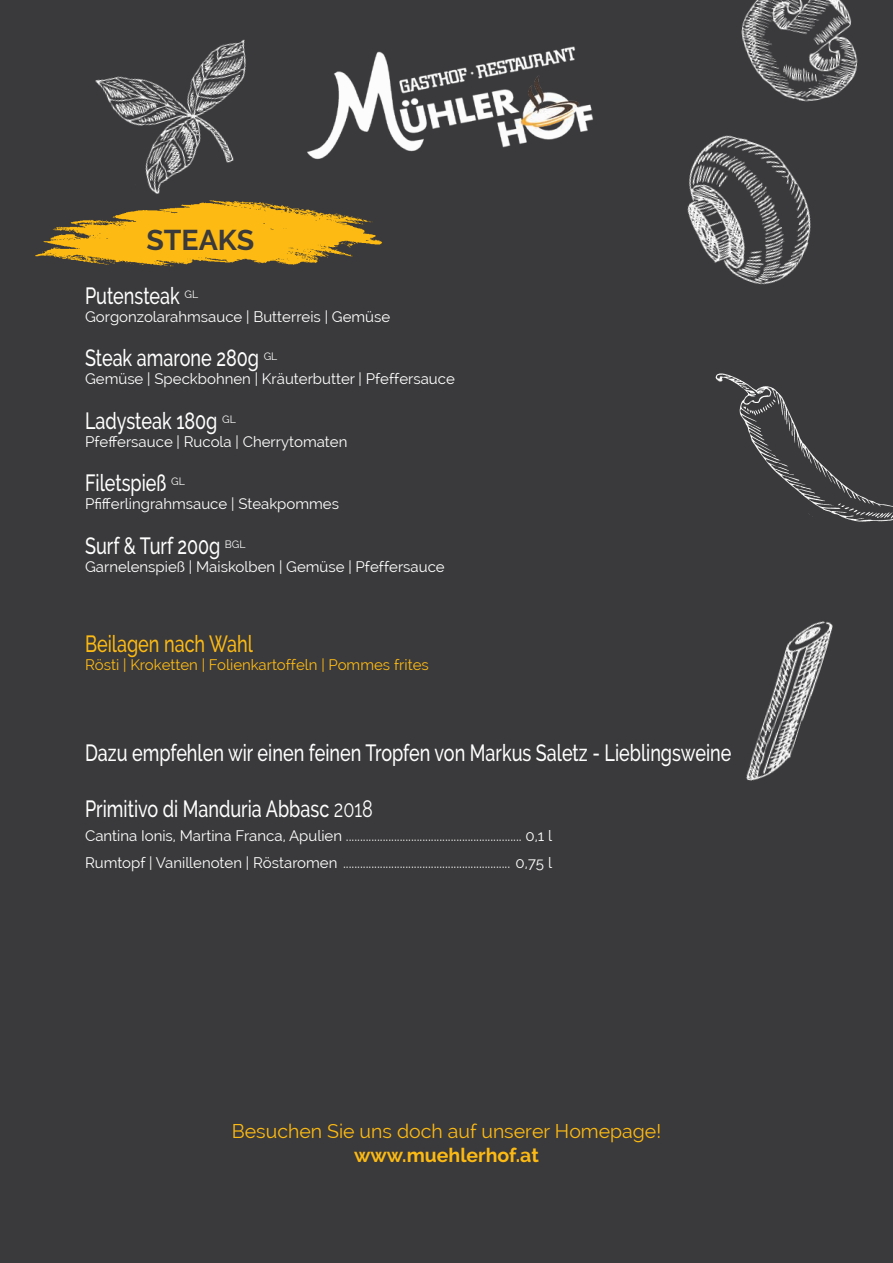
<style>
.page{position:relative;width:893px;height:1263px;background:#3a393b}
.page>*{position:absolute;margin:0;border:0;box-sizing:border-box;transform-origin:0 0}
.t1{font:700 28.5px "Raleway";color:#3a393b}
.t2{font:500 23.4px "Raleway";color:#fff;scale:.77 1}
.t3{font:500 23.4px "Raleway";color:#fcba13;scale:.77 1}
.t4{font:19.5px "Raleway";color:#fcba13}
.t5{font:700 19.5px "Raleway";color:#fcba13}
.t6{font:15px/27px "Raleway";color:#fff}
.t7{font:15px "Raleway";color:#fcba13}
.t8{font:10.5px "Raleway";color:#fff}
.s1{font-weight:400}
</style>
<div class="page">
<img style="left:307px;top:46px;width:286px;height:114px">
<img style="left:687px;top:135px;width:124px;height:150px">
<img style="left:95px;top:39px;width:151px;height:155px">
<img style="left:35px;top:200px;width:347px;height:67px">
<img style="left:746px;top:621px;width:87px;height:160px">
<img style="left:715px;top:373px;width:178px;height:149px">
<img style="left:741px;top:0;width:117px;height:102px">
<h1 class="t1" style="left:147px;top:224px;width:109px">STEAKS</h1>
<h2 class="t2" style="left:85px;top:282px;width:125px">Putensteak</h2>
<p class="t8" style="left:185px;top:288px;width:15px">GL</p>
<p class="t6" style="left:85px;top:303px;width:307px">Gorgonzolarahmsauce | Butterreis | Gemüse</p>
<h2 class="t2" style="left:85px;top:345px;width:228px">Steak amarone 280g</h2>
<p class="t8" style="left:264px;top:351px;width:15px">GL</p>
<p class="t6" style="left:85px;top:366px;width:371px">Gemüse | Speckbohnen | Kräuterbutter | Pfeffersauce</p>
<h2 class="t2" style="left:85px;top:407px;width:174px">Ladysteak 180g</h2>
<p class="t8" style="left:222px;top:413px;width:15px">GL</p>
<p class="t6" style="left:85px;top:428px;width:264px">Pfeffersauce | Rucola | Cherrytomaten</p>
<h2 class="t2" style="left:85px;top:469px;width:107px">Filetspieß</h2>
<p class="t8" style="left:171px;top:475px;width:15px">GL</p>
<p class="t6" style="left:85px;top:490px;width:255px">Pfifferlingrahmsauce | Steakpommes</p>
<h2 class="t2" style="left:85px;top:532px;width:177px">Surf &amp; Turf 200g</h2>
<p class="t8" style="left:225px;top:538px;width:22px">BGL</p>
<p class="t6" style="left:85px;top:553px;width:361px">Garnelenspieß | Maiskolben | Gemüse | Pfeffersauce</p>
<h2 class="t3" style="left:85px;top:630px;width:219px">Beilagen nach Wahl</h2>
<p class="t7" style="left:85px;top:656px;width:345px">Rösti | Kroketten | Folienkartoffeln | Pommes frites</p>
<h2 class="t2" style="left:85px;top:739px;width:841px">Dazu empfehlen wir einen feinen Tropfen von Markus Saletz - Lieblingsweine</h2>
<h2 class="t2" style="left:85px;top:795px;width:375px">Primitivo di Manduria Abbasc <span class="s1">2018</span></h2>
<p class="t6" style="left:85px;top:822px;width:468px">Cantina Ionis, Martina Franca, Apulien .............................................................. 0,1 l<br>Rumtopf | Vanillenoten | Röstaromen ........................................................... 0,75 l</p>
<h3 class="t4" style="left:232px;top:1120px;width:431px">Besuchen Sie uns doch auf unserer Homepage!</h3>
<h3 class="t5" style="left:354px;top:1143px;width:186px">www.muehlerhof.at</h3>
</div>
